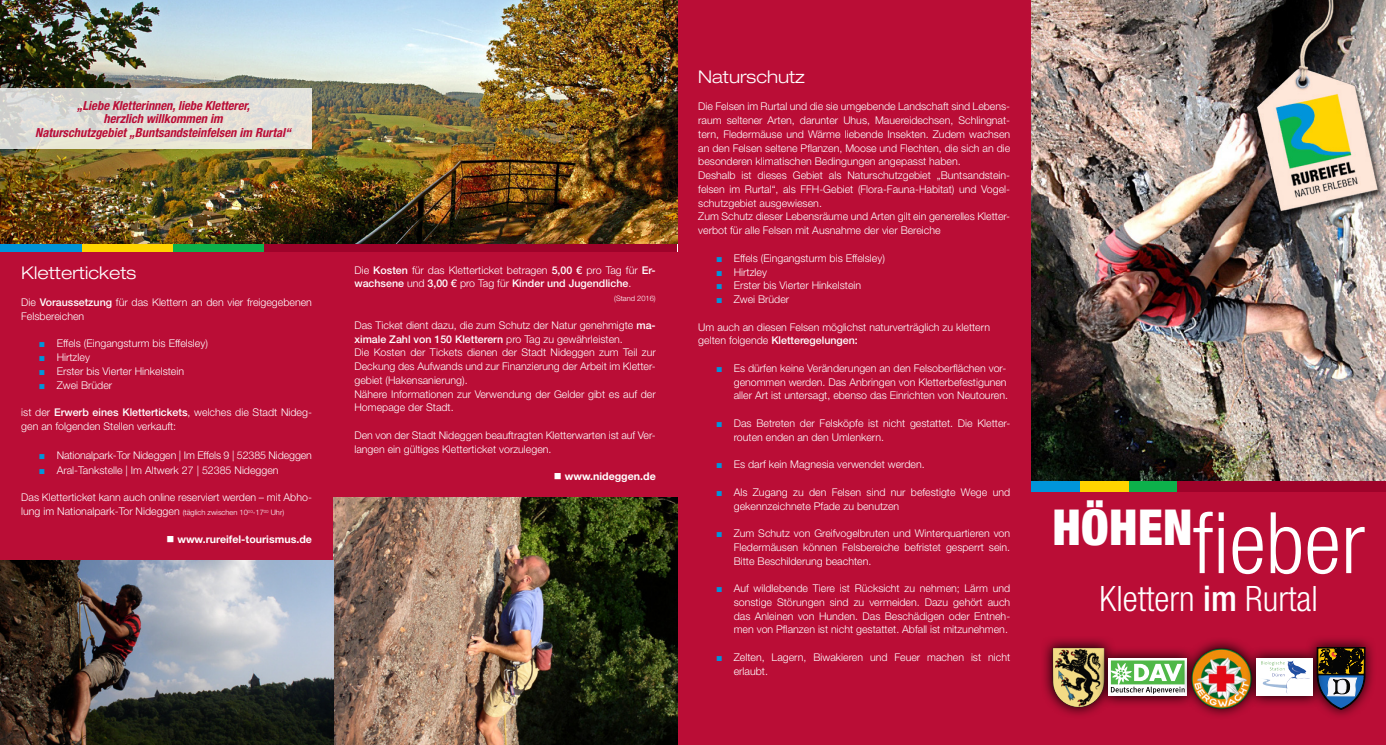
<style>
.page{position:relative;width:1386px;height:745px;background:#fff}
.page>*{position:absolute;margin:0;border:0;box-sizing:border-box;transform-origin:0 0}
.t1{font:300 condensed 85px "Helvetica Neue LT Std";color:#fff}
.t2{font:300 condensed 35px "Helvetica Neue LT Std";color:#fff}
.t3{font:300 expanded 17.5px "Helvetica Neue LT Std";color:#fff}
.t4{font:italic 700 condensed 12.5px "Helvetica Neue LT Std";color:#ba0d36}
.Absatzformat_1{font:300 10.62px/13.8px "Helvetica Neue LT Std";color:#fff}
.t5{font:700 10.62px "Helvetica Neue LT Std";color:#fff}
.Absatzformat_1-2{font:300 7.5px "Helvetica Neue LT Std";color:#fff}
.s1{font-weight:500}
.s2{font-family:"Arial";font-weight:700;color:#0095da}
.s3{font-size:7.5px}
</style>
<div class="page">
<div style="left:0;top:0;width:1385px;height:744px;background:#ba0d36"></div>
<img style="left:1031px;top:0;width:354px;height:480px">
<div style="left:1080px;top:480px;width:48px;height:11px;background:#ffd400"></div>
<div style="left:1128px;top:480px;width:49px;height:11px;background:#0db14b"></div>
<div style="left:1031px;top:480px;width:49px;height:11px;background:#0095da"></div>
<div style="left:1177px;top:480px;width:208px;height:11px;background:#9e032a"></div>
<img style="left:1256px;top:0;width:129px;height:225px">
<img style="left:0;top:0;width:677px;height:244px">
<div style="left:81px;top:244px;width:92px;height:8px;background:#ffd400"></div>
<div style="left:173px;top:244px;width:91px;height:8px;background:#0db14b"></div>
<div style="left:0;top:244px;width:81px;height:8px;background:#0095da"></div>
<div style="left:264px;top:244px;width:413px;height:8px;background:#9e032a"></div>
<img style="left:333px;top:497px;width:344px;height:247px">
<svg style="left:0;top:89px;width:312px;height:60px;background:#e0ded6"></svg>
<img style="left:0;top:560px;width:333px;height:184px">
<svg style="left:1043px;top:638px;width:67px;height:77px"></svg>
<div style="left:1052px;top:647px;width:52px;height:61px;background:#000;opacity:.75"></div>
<svg style="left:1096px;top:645px;width:84px;height:62px"></svg>
<div style="left:1108px;top:657px;width:78px;height:38px;background:#fff"></div>
<svg style="left:1110px;top:660px;width:70px;height:33px"></svg>
<svg style="left:1311px;top:638px;width:62px;height:78px"></svg>
<svg style="left:1317px;top:641px;width:47px;height:68px;background:#564750"></svg>
<svg style="left:1180px;top:640px;width:63px;height:76px"></svg>
<img style="left:1190px;top:647px;width:56px;height:62px">
<svg style="left:1244px;top:645px;width:80px;height:62px"></svg>
<div style="left:1256px;top:657px;width:57px;height:38px;background:#fff"></div>
<img style="left:1261px;top:660px;width:40px;height:33px">
<p class="t4" style="left:77px;top:97px;width:175px">„Liebe Kletterinnen, liebe Kletterer,</p>
<p class="t4" style="left:103px;top:111px;width:121px">herzlich willkommen im</p>
<p class="t4" style="left:35px;top:125px;width:257px">Naturschutzgebiet „Buntsandsteinfelsen im Rurtal“</p>
<p class="t3" style="left:21px;top:262px;width:117px">Klettertickets</p>
<p class="Absatzformat_1" style="left:21px;top:295px;width:292px">Die <span class="s1">Voraussetzung</span> für das Klettern an den vier freigegebenen<br>Felsbereichen</p>
<p class="Absatzformat_1" style="left:39px;top:336px;width:170px"><span class="s2">■</span> Effels (Eingangsturm bis Effelsley)</p>
<p class="Absatzformat_1" style="left:39px;top:350px;width:52px"><span class="s2">■</span> Hirtzley</p>
<p class="Absatzformat_1" style="left:39px;top:364px;width:147px"><span class="s2">■</span> Erster bis Vierter Hinkelstein</p>
<p class="Absatzformat_1" style="left:39px;top:377px;width:75px"><span class="s2">■</span> Zwei Brüder</p>
<p class="Absatzformat_1" style="left:21px;top:405px;width:292px">ist der <span class="s1">Erwerb eines Klettertickets</span>, welches die Stadt Nideg&shy;gen an folgenden Stellen verkauft:</p>
<p class="Absatzformat_1" style="left:39px;top:447px;width:274px"><span class="s2">■</span> Nationalpark-Tor Nideggen | Im Effels 9 | 52385 Nideggen</p>
<p class="Absatzformat_1" style="left:39px;top:462px;width:241px"><span class="s2">■</span> Aral-Tankstelle | Im Altwerk 27 | 52385 Nideggen</p>
<p class="Absatzformat_1" style="left:21px;top:490px;width:292px">Das Kletterticket kann auch online reserviert werden – mit Abho&shy;lung im Nationalpark-Tor Nideggen <span class="s3">(täglich zwischen 10</span><sup>00</sup><span class="s3">-17</span><sup>00</sup> <span class="s3">Uhr)</span></p>
<p class="t5" style="left:166px;top:532px;width:147px">■ www.rureifel-tourismus.de</p>
<p class="Absatzformat_1" style="left:354px;top:262px;width:303px">Die <span class="s1">Kosten</span> für das Kletterticket betragen <span class="s1">5,00 €</span> pro Tag für <span class="s1">Er&shy;wachsene</span> und <span class="s1">3,00 €</span> pro Tag für <span class="s1">Kinder und Jugendliche</span>.</p>
<p class="Absatzformat_1-2" style="left:614px;top:294px;width:43px">(Stand 2016)</p>
<p class="Absatzformat_1" style="left:354px;top:317px;width:303px">Das Ticket dient dazu, die zum Schutz der Natur genehmigte <span class="s1">ma&shy;ximale Zahl von 150 Kletterern</span> pro Tag zu gewährleisten.</p>
<p class="Absatzformat_1" style="left:354px;top:345px;width:303px;text-align:justify">Die Kosten der Tickets dienen der Stadt Nideggen zum Teil zur Deckung des Aufwands und zur Finanzierung der Arbeit im Kletter&shy;gebiet (Hakensanierung).</p>
<p class="Absatzformat_1" style="left:354px;top:386px;width:303px">Nähere Informationen zur Verwendung der Gelder gibt es auf der<br>Homepage der Stadt.</p>
<p class="Absatzformat_1" style="left:354px;top:427px;width:303px">Den von der Stadt Nideggen beauftragten Kletterwarten ist auf Ver&shy;langen ein gültiges Kletterticket vorzulegen.</p>
<p class="t5" style="left:554px;top:469px;width:103px">■ www.nideggen.de</p>
<p class="t3" style="left:698px;top:66px;width:108px">Naturschutz</p>
<p class="Absatzformat_1" style="left:698px;top:99px;width:313px;text-align:justify">Die Felsen im Rurtal und die sie umgebende Landschaft sind Lebens&shy;raum seltener Arten, darunter Uhus, Mauereidechsen, Schlingnat&shy;tern, Fledermäuse und Wärme liebende Insekten. Zudem wachsen an den Felsen seltene Pflanzen, Moose und Flechten, die sich an die besonderen klimatischen Bedingungen angepasst haben.</p>
<p class="Absatzformat_1" style="left:698px;top:168px;width:313px;text-align:justify">Deshalb ist dieses Gebiet als Naturschutzgebiet „Buntsandstein&shy;felsen im Rurtal“, als FFH-Gebiet (Flora-Fauna-Habitat) und Vogel&shy;schutzgebiet ausgewiesen.</p>
<p class="Absatzformat_1" style="left:698px;top:209px;width:313px">Zum Schutz dieser Lebensräume und Arten gilt ein generelles Kletter&shy;verbot für alle Felsen mit Ausnahme der vier Bereiche</p>
<p class="Absatzformat_1" style="left:716px;top:251px;width:170px"><span class="s2">■</span> Effels (Eingangsturm bis Effelsley)</p>
<p class="Absatzformat_1" style="left:716px;top:264px;width:52px"><span class="s2">■</span> Hirtzley</p>
<p class="Absatzformat_1" style="left:716px;top:278px;width:147px"><span class="s2">■</span> Erster bis Vierter Hinkelstein</p>
<p class="Absatzformat_1" style="left:716px;top:292px;width:75px"><span class="s2">■</span> Zwei Brüder</p>
<p class="Absatzformat_1" style="left:698px;top:319px;width:293px">Um auch an diesen Felsen möglichst naturverträglich zu klettern gelten folgende <span class="s1">Kletteregelungen:</span></p>
<p class="Absatzformat_1" style="left:733px;top:361px;width:276px;text-indent:-18px"><span class="s2">■</span> Es dürfen keine Veränderungen an den Felsoberflächen vor&shy;genommen werden. Das Anbringen von Kletterbefestigunen aller Art ist untersagt, ebenso das Einrichten von Neutouren.</p>
<p class="Absatzformat_1" style="left:733px;top:416px;width:278px;text-indent:-18px"><span class="s2">■</span> Das Betreten der Felsköpfe ist nicht gestattet. Die Kletter&shy;routen enden an den Umlenkern.</p>
<p class="Absatzformat_1" style="left:716px;top:457px;width:210px"><span class="s2">■</span> Es darf kein Magnesia verwendet werden.</p>
<p class="Absatzformat_1" style="left:733px;top:484px;width:278px;text-indent:-18px"><span class="s2">■</span> Als Zugang zu den Felsen sind nur befestigte Wege und gekennzeichnete Pfade zu benutzen</p>
<p class="Absatzformat_1" style="left:733px;top:526px;width:278px;text-align:justify;text-indent:-18px"><span class="s2">■</span> Zum Schutz von Greifvogelbruten und Winterquartieren von Fledermäusen können Felsbereiche befristet gesperrt sein.<br>Bitte Beschilderung beachten.</p>
<p class="Absatzformat_1" style="left:733px;top:581px;width:278px;text-align:justify;text-indent:-18px"><span class="s2">■</span> Auf wildlebende Tiere ist Rücksicht zu nehmen; Lärm und sonstige Störungen sind zu vermeiden. Dazu gehört auch das Anleinen von Hunden. Das Beschädigen oder Entneh&shy;men von Pflanzen ist nicht gestattet. Abfall ist mitzunehmen.</p>
<p class="Absatzformat_1" style="left:733px;top:649px;width:278px;text-indent:-18px"><span class="s2">■</span> Zelten, Lagern, Biwakieren und Feuer machen ist nicht erlaubt.</p>
<p class="t1" style="left:1052px;top:494px;width:314px"><sup>HÖHEN</sup>fieber</p>
<p class="t2" style="left:1099px;top:577px;width:220px">Klettern <span class="s1">im</span> Rurtal</p>
</div>
